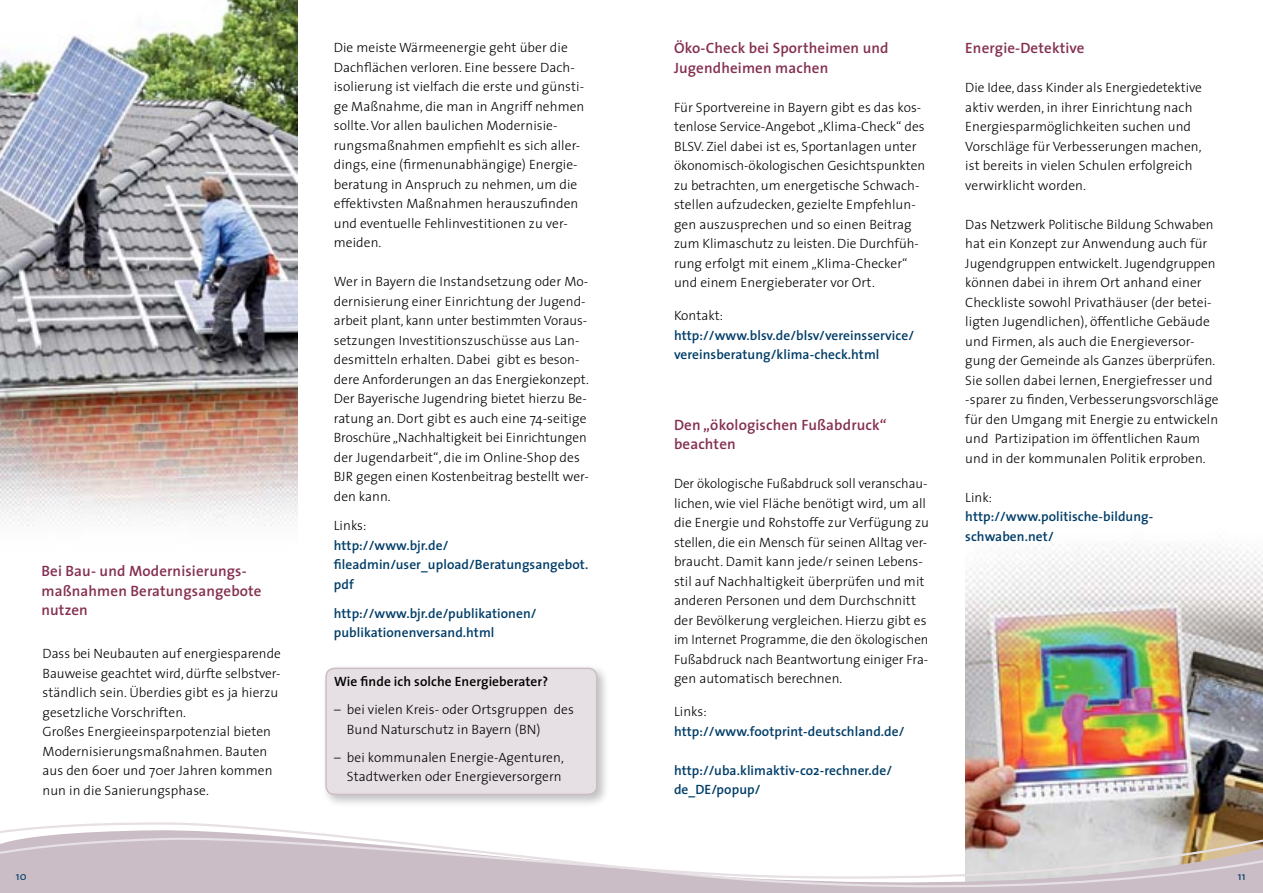
<style>
.page{position:relative;width:1263px;height:893px;background:#fff}
.page>*{position:absolute;margin:0;border:0;box-sizing:border-box;transform-origin:0 0}
.t1{font:600 15px/19.5px "The Sans";letter-spacing:.01em;color:#842f50}
.t2{font:300 13.5px/19.5px "The Sans";letter-spacing:.005em;color:#000}
.t3{font:600 13.5px/19.5px "The Sans";letter-spacing:.005em;color:#003d68}
.t4{font:600 13.5px "The Sans";letter-spacing:.005em;color:#000}
.t5{font:11.25px "The Sans";color:#003d68}
</style>
<div class="page">
<img style="left:965px;top:544px;width:298px;height:277px">
<img style="left:0;top:0;width:298px;height:526px">
<svg style="left:0;top:822px;width:1263px;height:71px"></svg>
<div style="left:322px;top:664px;width:288px;height:144px;background:#000;opacity:.25"></div>
<div style="left:326px;top:668px;width:271px;height:126px;background:#e6dfe3;border-radius:9px"></div>
<div style="left:325px;top:668px;width:272px;height:127px;border:2px solid #cabdc6;border-radius:9px"></div>
<p class="t1" style="left:41px;top:561px;width:222px">Bei Bau- und Modernisierungs&shy;maßnahmen Beratungsangebote nutzen</p>
<p class="t2" style="left:43px;top:644px;width:240px">Dass bei Neubauten auf energiesparende Bauweise geachtet wird, dürfte selbstver&shy;ständlich sein. Überdies gibt es ja hierzu gesetzliche Vorschriften.<br>Großes Energieeinsparpotenzial bieten Modernisierungsmaßnahmen. Bauten aus den 60er und 70er Jahren kommen nun in die Sanierungsphase.</p>
<p class="t2" style="left:334px;top:38px;width:252px">Die meiste Wärmeenergie geht über die Dachflächen verloren. Eine bessere Dach&shy;isolierung ist vielfach die erste und günsti&shy;ge Maßnahme, die man in Angriff nehmen sollte. Vor allen baulichen Modernisie&shy;rungsmaßnahmen empfiehlt es sich aller&shy;dings, eine (firmenunabhängige) Energie&shy;beratung in Anspruch zu nehmen, um die effektivsten Maßnahmen herauszufinden und eventuelle Fehlinvestitionen zu ver&shy;meiden.</p>
<p class="t2" style="left:334px;top:272px;width:257px">Wer in Bayern die Instandsetzung oder Mo&shy;dernisierung einer Einrichtung der Jugend&shy;arbeit plant, kann unter bestimmten Voraus&shy;setzungen Investitionszuschüsse aus Lan&shy;desmitteln erhalten. Dabei gibt es beson&shy;dere Anforderungen an das Energiekonzept.<br>Der Bayerische Jugendring bietet hierzu Be&shy;ratung an. Dort gibt es auch eine 74-seitige Broschüre „Nachhaltigkeit bei Einrichtungen der Jugendarbeit“, die im Online-Shop des BJR gegen einen Kostenbeitrag bestellt wer&shy;den kann.</p>
<p class="t2" style="left:334px;top:515px;width:34px">Links:</p>
<p class="t3" style="left:334px;top:535px;width:256px">http://www.bjr.de/ fileadmin/user_upload/Beratungsangebot. pdf</p>
<p class="t3" style="left:334px;top:603px;width:204px">http://www.bjr.de/publikationen/ publikationenversand.html</p>
<p class="t4" style="left:334px;top:670px;width:215px">Wie finde ich solche Energieberater?</p>
<p class="t2" style="left:347px;top:700px;width:229px;text-indent:-13px">– bei vielen Kreis- oder Ortsgruppen des<br>Bund Naturschutz in Bayern (BN)</p>
<p class="t2" style="left:334px;top:747px;width:231px;text-align:right">– bei kommunalen Energie-Agenturen,<br>Stadtwerken oder Energieversorgern</p>
<p class="t1" style="left:674px;top:38px;width:216px">Öko-Check bei Sportheimen und<br>Jugendheimen machen</p>
<p class="t2" style="left:674px;top:97px;width:253px">Für Sportvereine in Bayern gibt es das kos&shy;tenlose Service-Angebot „Klima-Check“ des BLSV. Ziel dabei ist es, Sportanlagen unter ökonomisch-ökologischen Gesichtspunkten zu betrachten, um energetische Schwach&shy;stellen aufzudecken, gezielte Empfehlun&shy;gen auszusprechen und so einen Beitrag zum Klimaschutz zu leisten. Die Durchfüh&shy;rung erfolgt mit einem „Klima-Checker“ und einem Energieberater vor Ort.</p>
<p class="t2" style="left:674px;top:306px;width:51px">Kontakt:</p>
<p class="t3" style="left:674px;top:325px;width:241px">http://www.blsv.de/blsv/vereinsservice/ vereinsberatung/klima-check.html</p>
<p class="t1" style="left:674px;top:415px;width:214px">Den „ökologischen Fußabdruck“ beachten</p>
<p class="t2" style="left:674px;top:474px;width:257px">Der ökologische Fußabdruck soll veranschau&shy;lichen, wie viel Fläche benötigt wird, um all die Energie und Rohstoffe zur Verfügung zu stellen, die ein Mensch für seinen Alltag ver&shy;braucht. Damit kann jede/r seinen Lebens&shy;stil auf Nachhaltigkeit überprüfen und mit anderen Personen und dem Durchschnitt der Bevölkerung vergleichen. Hierzu gibt es im Internet Programme, die den ökologischen Fußabdruck nach Beantwortung einiger Fra&shy;gen automatisch berechnen.</p>
<p class="t2" style="left:674px;top:702px;width:34px">Links:</p>
<p class="t3" style="left:674px;top:721px;width:232px">http://www.footprint-deutschland.de/</p>
<p class="t3" style="left:674px;top:760px;width:220px">http://uba.klimaktiv-co2-rechner.de/ de_DE/popup/</p>
<p class="t1" style="left:965px;top:38px;width:121px">Energie-Detektive</p>
<p class="t2" style="left:965px;top:78px;width:238px">Die Idee, dass Kinder als Energiedetektive aktiv werden, in ihrer Einrichtung nach Energiesparmöglichkeiten suchen und Vorschläge für Verbesserungen machen, ist bereits in vielen Schulen erfolgreich verwirklicht worden.</p>
<p class="t2" style="left:965px;top:214px;width:255px">Das Netzwerk Politische Bildung Schwaben hat ein Konzept zur Anwendung auch für Jugendgruppen entwickelt. Jugendgruppen können dabei in ihrem Ort anhand einer Checkliste sowohl Privathäuser (der betei&shy;ligten Jugendlichen), öffentliche Gebäude und Firmen, als auch die Energieversor&shy;gung der Gemeinde als Ganzes überprüfen.<br>Sie sollen dabei lernen, Energiefresser und -sparer zu finden, Verbesserungsvorschläge für den Umgang mit Energie zu entwickeln und Partizipation im öffentlichen Raum und in der kommunalen Politik erproben.</p>
<p class="t2" style="left:965px;top:487px;width:28px">Link:</p>
<p class="t3" style="left:965px;top:507px;width:189px">http://www.politische-bildung&shy;schwaben.net/</p>
<p class="t5" style="left:16px;top:867px;width:13px">10</p>
<p class="t5" style="left:1238px;top:867px;width:9px">11</p>
</div>
